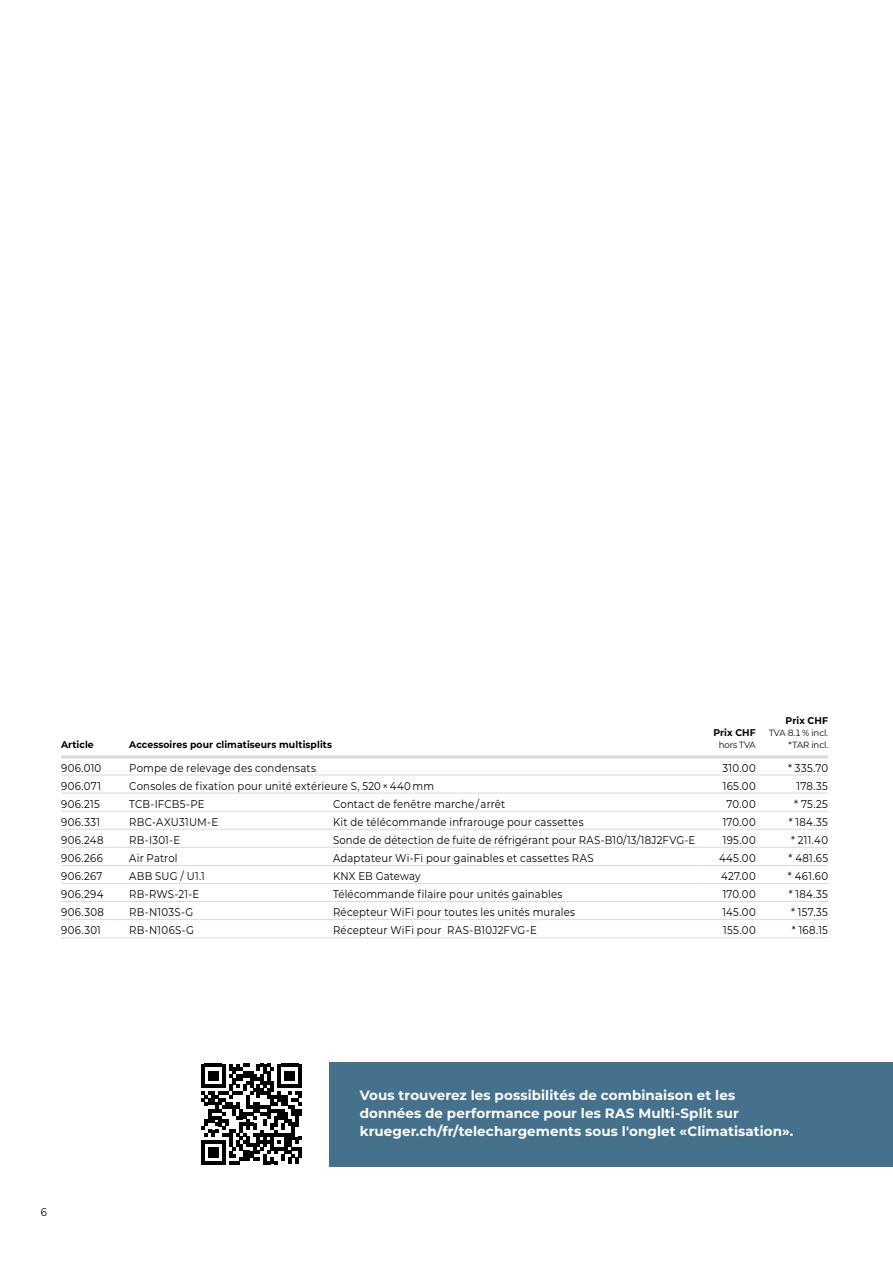
<style>
.page{position:relative;width:893px;height:1263px;background:#fff}
.page>*{position:absolute;margin:0;border:0;box-sizing:border-box;transform-origin:0 0}
.t1{font:700 13.5px/18px "Montserrat";letter-spacing:.005em;color:#fff}
.t2{font:11.25px "Montserrat";letter-spacing:.02em;color:#000;scale:.9 1}
.t3{font:700 9.75px "Montserrat";letter-spacing:.01em;color:#000;scale:.95 1}
.t4{font:9px/12px "Montserrat";letter-spacing:-.015em;color:#000;text-align:right;scale:.95 1}
</style>
<div class="page">
<div style="left:330px;top:1062px;width:563px;height:104px;background:#45718c"></div>
<svg style="left:201px;top:1064px;width:101px;height:100px"></svg>
<hr style="left:298px;top:1147px;width:4px;height:10px;background:#000">
<hr style="left:61px;top:775px;width:51px;height:1px;background:#d9dada">
<hr style="left:61px;top:793px;width:51px;height:1px;background:#d9dada">
<hr style="left:61px;top:811px;width:51px;height:1px;background:#d9dada">
<hr style="left:61px;top:829px;width:51px;height:1px;background:#d9dada">
<hr style="left:61px;top:847px;width:51px;height:1px;background:#d9dada">
<hr style="left:61px;top:865px;width:51px;height:1px;background:#d9dada">
<hr style="left:61px;top:883px;width:51px;height:1px;background:#d9dada">
<hr style="left:61px;top:901px;width:51px;height:1px;background:#d9dada">
<hr style="left:61px;top:919px;width:51px;height:1px;background:#d9dada">
<svg style="left:112px;top:775px;width:17px;height:1px"></svg>
<svg style="left:112px;top:793px;width:17px;height:1px"></svg>
<svg style="left:112px;top:811px;width:17px;height:1px"></svg>
<svg style="left:112px;top:829px;width:17px;height:1px"></svg>
<svg style="left:112px;top:847px;width:17px;height:1px"></svg>
<svg style="left:112px;top:865px;width:17px;height:1px"></svg>
<svg style="left:112px;top:883px;width:17px;height:1px"></svg>
<svg style="left:112px;top:901px;width:17px;height:1px"></svg>
<svg style="left:112px;top:919px;width:17px;height:1px"></svg>
<hr style="left:129px;top:775px;width:204px;height:1px;background:#d9dada">
<hr style="left:333px;top:775px;width:367px;height:1px;background:#d9dada">
<hr style="left:129px;top:793px;width:204px;height:1px;background:#d9dada">
<hr style="left:129px;top:811px;width:204px;height:1px;background:#d9dada">
<hr style="left:129px;top:829px;width:204px;height:1px;background:#d9dada">
<hr style="left:129px;top:847px;width:204px;height:1px;background:#d9dada">
<hr style="left:129px;top:865px;width:204px;height:1px;background:#d9dada">
<hr style="left:129px;top:883px;width:204px;height:1px;background:#d9dada">
<hr style="left:129px;top:901px;width:204px;height:1px;background:#d9dada">
<hr style="left:129px;top:919px;width:204px;height:1px;background:#d9dada">
<hr style="left:333px;top:793px;width:367px;height:1px;background:#d9dada">
<hr style="left:333px;top:811px;width:367px;height:1px;background:#d9dada">
<hr style="left:333px;top:829px;width:367px;height:1px;background:#d9dada">
<hr style="left:333px;top:847px;width:367px;height:1px;background:#d9dada">
<hr style="left:333px;top:865px;width:367px;height:1px;background:#d9dada">
<hr style="left:333px;top:883px;width:367px;height:1px;background:#d9dada">
<hr style="left:333px;top:901px;width:367px;height:1px;background:#d9dada">
<hr style="left:333px;top:919px;width:367px;height:1px;background:#d9dada">
<hr style="left:700px;top:775px;width:56px;height:1px;background:#d9dada">
<hr style="left:700px;top:793px;width:56px;height:1px;background:#d9dada">
<hr style="left:700px;top:829px;width:56px;height:1px;background:#d9dada">
<hr style="left:700px;top:847px;width:56px;height:1px;background:#d9dada">
<hr style="left:700px;top:865px;width:56px;height:1px;background:#d9dada">
<hr style="left:700px;top:883px;width:56px;height:1px;background:#d9dada">
<hr style="left:700px;top:901px;width:56px;height:1px;background:#d9dada">
<hr style="left:700px;top:919px;width:56px;height:1px;background:#d9dada">
<hr style="left:756px;top:775px;width:72px;height:1px;background:#d9dada">
<hr style="left:756px;top:793px;width:72px;height:1px;background:#d9dada">
<hr style="left:756px;top:829px;width:72px;height:1px;background:#d9dada">
<hr style="left:756px;top:847px;width:72px;height:1px;background:#d9dada">
<hr style="left:756px;top:865px;width:72px;height:1px;background:#d9dada">
<hr style="left:756px;top:883px;width:72px;height:1px;background:#d9dada">
<hr style="left:756px;top:901px;width:72px;height:1px;background:#d9dada">
<hr style="left:756px;top:919px;width:72px;height:1px;background:#d9dada">
<hr style="left:700px;top:811px;width:56px;height:1px;background:#d9dada">
<hr style="left:756px;top:811px;width:72px;height:1px;background:#d9dada">
<hr style="left:61px;top:937px;width:51px;height:1px;background:#d9dada">
<svg style="left:112px;top:937px;width:17px;height:1px"></svg>
<hr style="left:129px;top:937px;width:204px;height:1px;background:#d9dada">
<hr style="left:333px;top:937px;width:367px;height:1px;background:#d9dada">
<hr style="left:700px;top:937px;width:56px;height:1px;background:#d9dada">
<hr style="left:756px;top:937px;width:72px;height:1px;background:#d9dada">
<hr style="left:61px;top:755px;width:51px;height:3px;background:#d9dada">
<hr style="left:112px;top:755px;width:17px;height:3px;background:#d9dada">
<hr style="left:129px;top:755px;width:204px;height:3px;background:#d9dada">
<hr style="left:333px;top:755px;width:367px;height:3px;background:#d9dada">
<hr style="left:700px;top:755px;width:56px;height:3px;background:#d9dada">
<hr style="left:756px;top:755px;width:72px;height:3px;background:#d9dada">
<p class="t3" style="left:61px;top:738px;width:36px">Article</p>
<p class="t3" style="left:129px;top:738px;width:215px">Accessoires pour climatiseurs multisplits</p>
<p class="t3" style="left:713px;top:726px;width:46px">Prix CHF</p>
<p class="t4" style="left:719px;top:739px;width:40px">hors TVA</p>
<p class="t3" style="left:786px;top:714px;width:46px">Prix CHF</p>
<p class="t4" style="left:769px;top:727px;width:63px">TVA 8.1 % incl. * TAR incl.</p>
<p class="t2" style="left:61px;top:760px;width:46px">906.010</p>
<p class="t2" style="left:129px;top:760px;width:209px">Pompe de relevage des condensats</p>
<p class="t2" style="left:722px;top:760px;width:38px">310.00</p>
<p class="t2" style="left:788px;top:760px;width:46px">* 335.70</p>
<p class="t2" style="left:61px;top:778px;width:46px">906.071</p>
<p class="t2" style="left:129px;top:778px;width:340px">Consoles de fixation pour unité extérieure S, 520 × 440 mm</p>
<p class="t2" style="left:723px;top:778px;width:38px">165.00</p>
<p class="t2" style="left:796px;top:778px;width:36px">178.35</p>
<p class="t2" style="left:61px;top:796px;width:45px">906.215</p>
<p class="t2" style="left:129px;top:796px;width:85px">TCB-IFCB5-PE</p>
<p class="t2" style="left:333px;top:796px;width:193px">Contact de fenêtre marche / arrêt</p>
<p class="t2" style="left:727px;top:796px;width:34px">70.00</p>
<p class="t2" style="left:794px;top:796px;width:39px">* 75.25</p>
<p class="t2" style="left:61px;top:814px;width:45px">906.331</p>
<p class="t2" style="left:129px;top:814px;width:100px">RBC-AXU31UM-E</p>
<p class="t2" style="left:333px;top:814px;width:280px">Kit de télécommande infrarouge pour cassettes</p>
<p class="t2" style="left:723px;top:814px;width:38px">170.00</p>
<p class="t2" style="left:789px;top:814px;width:45px">* 184.35</p>
<p class="t2" style="left:61px;top:832px;width:49px">906.248</p>
<p class="t2" style="left:129px;top:832px;width:58px">RB-I301-E</p>
<p class="t2" style="left:333px;top:832px;width:404px">Sonde de détection de fuite de réfrigérant pour RAS-B10/13/18J2FVG-E</p>
<p class="t2" style="left:723px;top:832px;width:38px">195.00</p>
<p class="t2" style="left:791px;top:832px;width:43px">* 211.40</p>
<p class="t2" style="left:61px;top:850px;width:48px">906.266</p>
<p class="t2" style="left:129px;top:850px;width:55px">Air Patrol</p>
<p class="t2" style="left:333px;top:850px;width:291px">Adaptateur Wi-Fi pour gainables et cassettes RAS</p>
<p class="t2" style="left:719px;top:850px;width:42px">445.00</p>
<p class="t2" style="left:789px;top:850px;width:45px">* 481.65</p>
<p class="t2" style="left:61px;top:868px;width:48px">906.267</p>
<p class="t2" style="left:129px;top:868px;width:85px">ABB SUG / U1.1</p>
<p class="t2" style="left:333px;top:868px;width:99px">KNX EB Gateway</p>
<p class="t2" style="left:721px;top:868px;width:40px">427.00</p>
<p class="t2" style="left:788px;top:868px;width:46px">* 461.60</p>
<p class="t2" style="left:61px;top:886px;width:49px">906.294</p>
<p class="t2" style="left:129px;top:886px;width:79px">RB-RWS-21-E</p>
<p class="t2" style="left:333px;top:886px;width:256px">Télécommande filaire pour unités gainables</p>
<p class="t2" style="left:723px;top:886px;width:38px">170.00</p>
<p class="t2" style="left:789px;top:886px;width:45px">* 184.35</p>
<p class="t2" style="left:61px;top:904px;width:49px">906.308</p>
<p class="t2" style="left:129px;top:904px;width:73px">RB-N103S-G</p>
<p class="t2" style="left:333px;top:904px;width:270px">Récepteur WiFi pour toutes les unités murales</p>
<p class="t2" style="left:722px;top:904px;width:38px">145.00</p>
<p class="t2" style="left:791px;top:904px;width:42px">* 157.35</p>
<p class="t2" style="left:61px;top:922px;width:46px">906.301</p>
<p class="t2" style="left:129px;top:922px;width:73px">RB-N106S-G</p>
<p class="t2" style="left:333px;top:922px;width:228px">Récepteur WiFi pour RAS-B10J2FVG-E</p>
<p class="t2" style="left:723px;top:922px;width:38px">155.00</p>
<p class="t2" style="left:792px;top:922px;width:42px">* 168.15</p>
<p class="t2" style="left:41px;top:1204px;width:8px">6</p>
<p class="t1" style="left:360px;top:1086px;width:435px">Vous trouverez les possibilités de combinaison et les données de performance pour les RAS Multi-Split sur krueger.ch/fr/telechargements sous l'onglet «Climatisation».</p>
</div>
